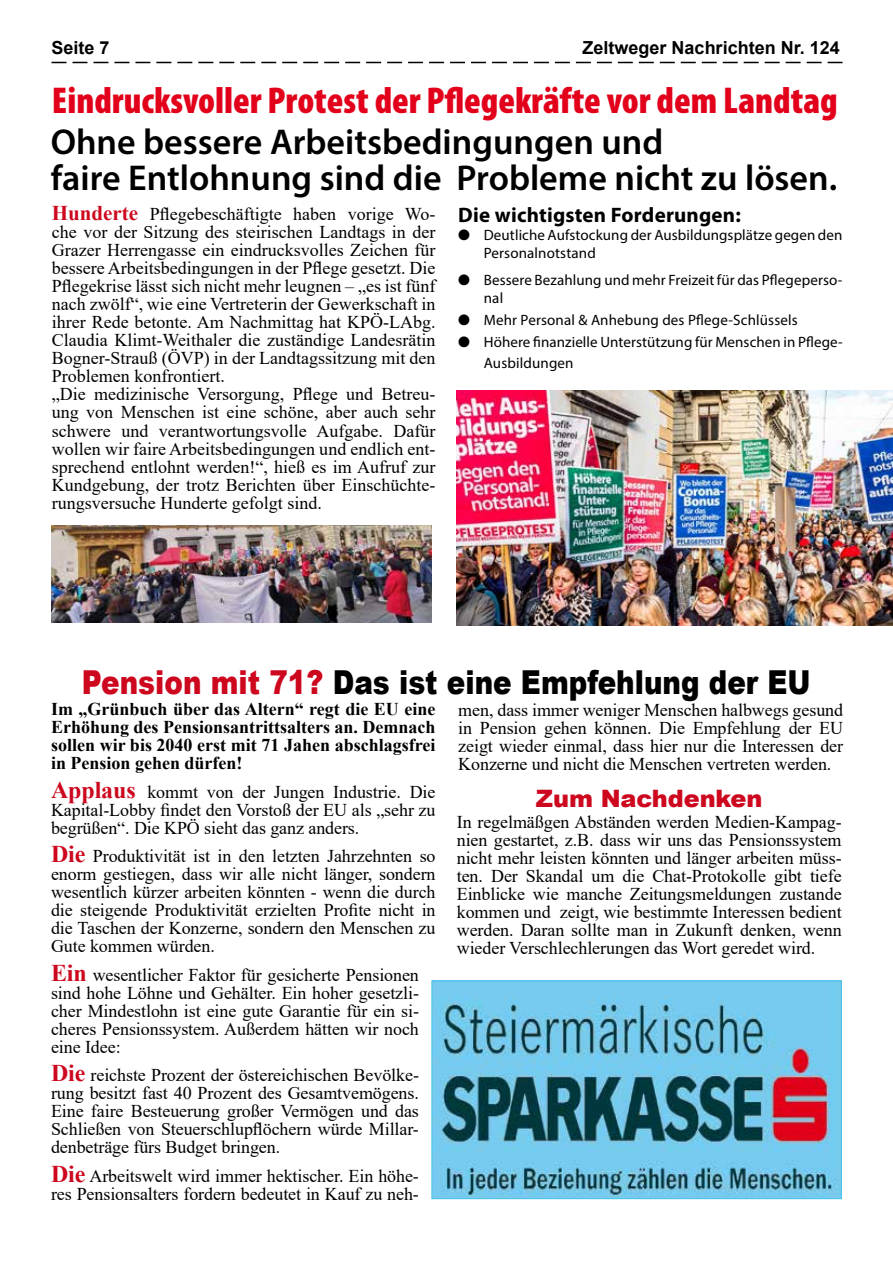
<style>
.page{position:relative;width:893px;height:1263px;background:#fff}
.page>*{position:absolute;margin:0;border:0;box-sizing:border-box;transform-origin:0 0}
.t1{font:900 condensed 37.5px "Myriad Pro";color:#e2001a}
.t2{font:600 36px/36px "Myriad Pro";color:#000}
.t3{font:900 33px "Arial";color:#000;scale:.84 1}
.t4{font:900 24px "Arial";letter-spacing:-.005em;color:#cd071e}
.t5{font:700 21px "Myriad Pro";letter-spacing:.01em;color:#000}
.t6{font:18px/18px "Times New Roman";color:#000;text-align:justify}
.t7{font:700 18px/18px "Times New Roman";color:#000;text-align:justify}
.t8{font:700 18px "Arial";color:#000}
.t9{font:15px/18px "Myriad Pro";letter-spacing:.01em;color:#000}
.s1{font-weight:700;font-size:21px;color:#cd071e}
.s2{color:#cd071e}
.s3{font-weight:700;font-size:24px;color:#cd071e}
</style>
<div class="page">
<svg style="left:52px;top:62px;width:790px;height:1px"></svg>
<img style="left:434px;top:983px;width:406px;height:214px">
<div style="left:432px;top:981px;width:410px;height:218px;border:1px solid #4ac1eb"></div>
<img style="left:457px;top:390px;width:436px;height:235px">
<img style="left:51px;top:526px;width:381px;height:97px">
<p class="t8" style="left:52px;top:36px;width:60px">Seite 7</p>
<p class="t8" style="left:583px;top:36px;width:259px">Zeltweger Nachrichten Nr. 124</p>
<h1 class="t1" style="left:52px;top:77px;width:787px">Eindrucksvoller Protest der Pflegekräfte vor dem Landtag</h1>
<h2 class="t2" style="left:51px;top:123px;width:788px">Ohne bessere Arbeitsbedingungen und<br>faire Entlohnung sind die Probleme nicht zu lösen.</h2>
<p class="t6" style="left:52px;top:205px;width:385px;text-align:left"><span class="s1">Hunderte</span> Pflegebeschäftigte haben vorige Wo&shy;che vor der Sitzung des steirischen Landtags in der Grazer Herrengasse ein eindrucksvolles Zeichen für bessere Arbeitsbedingungen in der Pflege gesetzt. Die Pflegekrise lässt sich nicht mehr leugnen – „es ist fünf nach zwölf“, wie eine Vertreterin der Gewerkschaft in ihrer Rede betonte. Am Nachmittag hat KPÖ-LAbg.<br>Claudia Klimt-Weithaler die zuständige Landesrätin Bogner-Strauß (ÖVP) in der Landtagssitzung mit den Problemen konfrontiert.<br>„Die medizinische Versorgung, Pflege und Betreu&shy;ung von Menschen ist eine schöne, aber auch sehr schwere und verantwortungsvolle Aufgabe. Dafür wollen wir faire Arbeitsbedingungen und endlich ent&shy;sprechend entlohnt werden!“, hieß es im Aufruf zur Kundgebung, der trotz Berichten über Einschüchte&shy;rungsversuche Hunderte gefolgt sind.</p>
<p class="t5" style="left:458px;top:201px;width:284px">Die wichtigsten Forderungen:</p>
<p class="t9" style="left:484px;top:226px;width:360px;text-indent:-26px">● Deutliche Aufstockung der Ausbildungsplätze gegen den<br>Personalnotstand</p>
<p class="t9" style="left:484px;top:270px;width:360px;text-indent:-26px">● Bessere Bezahlung und mehr Freizeit für das Pflegeperso&shy;nal</p>
<p class="t9" style="left:458px;top:310px;width:341px">● Mehr Personal &amp; Anhebung des Pflege-Schlüssels</p>
<p class="t9" style="left:484px;top:331px;width:360px;line-height:21px;text-indent:-26px">● Höhere finanzielle Unterstützung für Menschen in Pflege-<br>Ausbildungen</p>
<h3 class="t3" style="left:82px;top:658px;width:869px"><span class="s2">Pension mit 71?</span> Das ist eine Empfehlung der EU</h3>
<p class="t7" style="left:51px;top:700px;width:386px">Im „Grünbuch über das Altern“ regt die EU eine Erhöhung des Pensionsantrittsalters an. Demnach sollen wir bis 2040 erst mit 71 Jahen abschlagsfrei in Pension gehen dürfen!</p>
<p class="t6" style="left:51px;top:782px;width:386px"><span class="s3">Applaus</span> kommt von der Jungen Industrie. Die Kapital-Lobby findet den Vorstoß der EU als „sehr zu begrüßen“. Die KPÖ sieht das ganz anders.</p>
<p class="t6" style="left:51px;top:847px;width:386px"><span class="s3">Die</span> Produktivität ist in den letzten Jahrzehnten so enorm gestiegen, dass wir alle nicht länger, sondern wesentlich kürzer arbeiten könnten - wenn die durch die steigende Produktivität erzielten Profite nicht in die Taschen der Konzerne, sondern den Menschen zu Gute kommen würden.</p>
<p class="t6" style="left:51px;top:965px;width:369px"><span class="s3">Ein</span> wesentlicher Faktor für gesicherte Pensionen sind hohe Löhne und Gehälter. Ein hoher gesetzli&shy;cher Mindestlohn ist eine gute Garantie für ein si&shy;cheres Pensionssystem. Außerdem hätten wir noch eine Idee:</p>
<p class="t6" style="left:51px;top:1066px;width:369px"><span class="s3">Die</span> reichste Prozent der östereichischen Bevölke&shy;rung besitzt fast 40 Prozent des Gesamtvemögens.<br>Eine faire Besteuerung großer Vermögen und das Schließen von Steuerschlupflöchern würde Millar&shy;denbeträge fürs Budget bringen.</p>
<p class="t6" style="left:51px;top:1166px;width:369px"><span class="s3">Die</span> Arbeitswelt wird immer hektischer. Ein höhe&shy;res Pensionsalters fordern bedeutet in Kauf zu neh-</p>
<p class="t6" style="left:458px;top:700px;width:386px">men, dass immer weniger Menschen halbwegs gesund in Pension gehen können. Die Empfehlung der EU zeigt wieder einmal, dass hier nur die Interessen der Konzerne und nicht die Menschen vertreten werden.</p>
<h3 class="t4" style="left:536px;top:781px;width:228px">Zum Nachdenken</h3>
<p class="t6" style="left:457px;top:812px;width:386px">In regelmäßgen Abständen werden Medien-Kampag&shy;nien gestartet, z.B. dass wir uns das Pensionssystem nicht mehr leisten könnten und länger arbeiten müss&shy;ten. Der Skandal um die Chat-Protokolle gibt tiefe Einblicke wie manche Zeitungsmeldungen zustande kommen und zeigt, wie bestimmte Interessen bedient werden. Daran sollte man in Zukunft denken, wenn wieder Verschlechlerungen das Wort geredet wird.</p>
</div>
